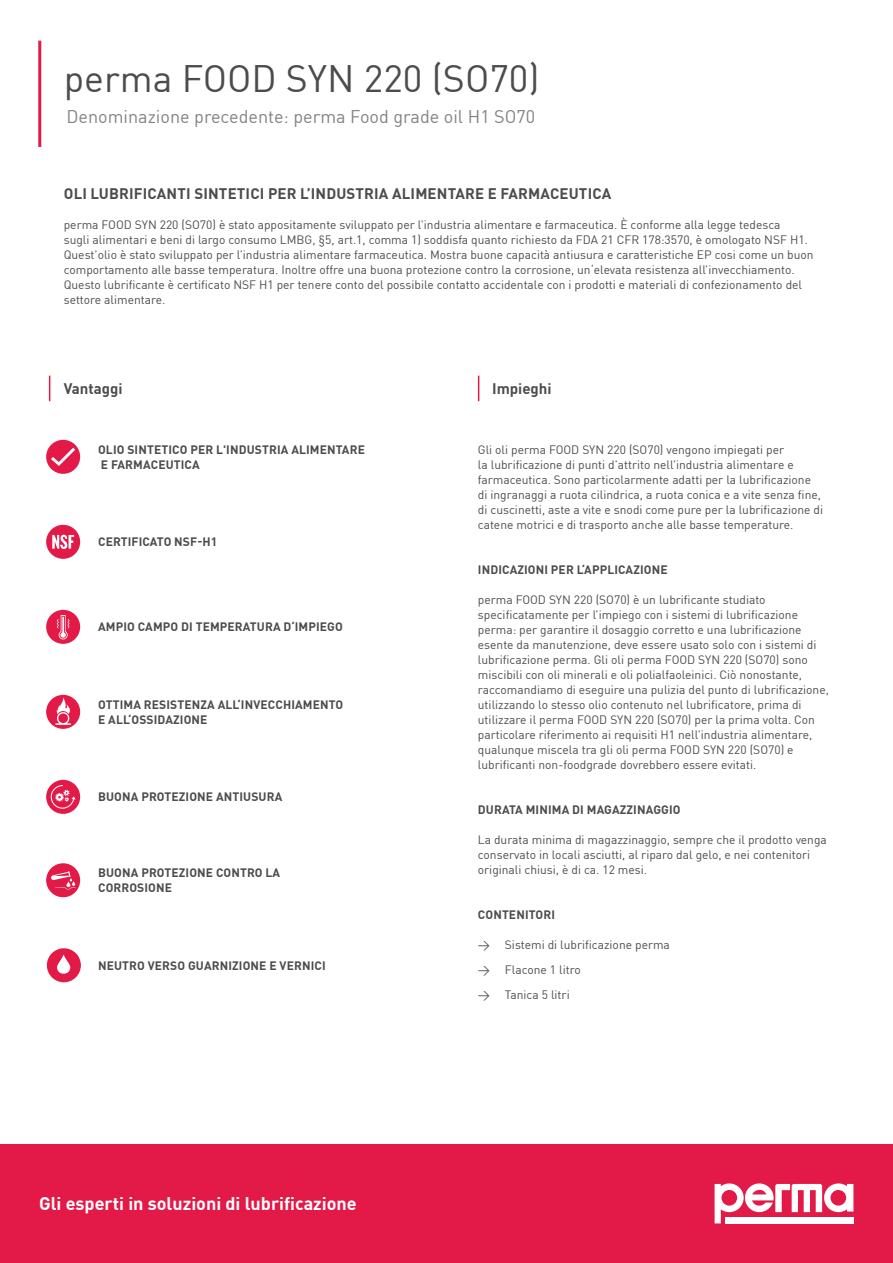
<style>
.page{position:relative;width:893px;height:1263px;background:#fff}
.page>*{position:absolute;margin:0;border:0;box-sizing:border-box;transform-origin:0 0}
.t1{font:37.5px "DIN Pro";color:#4b4c4d}
.t2{font:18px "DIN Pro";color:#808285}
.t3{font:700 18px "DIN Pro";color:#fff}
.t4{font:700 15px "DIN Pro";letter-spacing:.01em;color:#4b4c4d}
.t5{font:12px/15px "DIN Pro";color:#4b4c4d}
.t6{font:700 12px/15px "DIN Pro";letter-spacing:.01em;color:#4b4c4d}
</style>
<div class="page">
<div style="left:0;top:1144px;width:893px;height:119px;background:#e31a47"></div>
<svg style="left:715px;top:1183px;width:138px;height:40px"></svg>
<hr style="left:38px;top:41px;width:3px;height:106px;background:#e31a47">
<svg style="left:49px;top:376px;width:1px;height:25px"></svg>
<svg style="left:478px;top:376px;width:1px;height:25px"></svg>
<div style="left:46px;top:610px;width:34px;height:34px;background:#e31a47;border-radius:50%"></div>
<div style="left:46px;top:695px;width:34px;height:34px;background:#e31a47;border-radius:50%"></div>
<div style="left:46px;top:440px;width:34px;height:34px;background:#e31a47;border-radius:50%"></div>
<div style="left:47px;top:948px;width:34px;height:34px;background:#e31a47;border-radius:50%"></div>
<div style="left:46px;top:525px;width:34px;height:34px;background:#e31a47;border-radius:50%"></div>
<svg style="left:52px;top:534px;width:22px;height:15px"></svg>
<div style="left:46px;top:780px;width:34px;height:34px;background:#e31a47;border-radius:50%"></div>
<svg style="left:51px;top:785px;width:25px;height:24px"></svg>
<div style="left:46px;top:863px;width:34px;height:34px;background:#e31a47;border-radius:50%"></div>
<svg style="left:51px;top:871px;width:24px;height:18px"></svg>
<svg style="left:57px;top:615px;width:13px;height:24px"></svg>
<svg style="left:57px;top:955px;width:13px;height:19px"></svg>
<svg style="left:55px;top:697px;width:16px;height:28px"></svg>
<svg style="left:51px;top:448px;width:24px;height:18px"></svg>
<h1 class="t1" style="left:64px;top:50px;width:477px">perma FOOD SYN 220 (SO70)</h1>
<h2 class="t2" style="left:66px;top:103px;width:470px">Denominazione precedente: perma Food grade oil H1 SO70</h2>
<p class="t4" style="left:64px;top:182px;width:549px">OLI LUBRIFICANTI SINTETICI PER L’INDUSTRIA ALIMENTARE E FARMACEUTICA</p>
<p class="t5" style="left:64px;top:216px;width:751px">perma FOOD SYN 220 (SO70) è stato appositamente sviluppato per l’industria alimentare e farmaceutica. È conforme alla legge tedesca<br>sugli alimentari e beni di largo consumo LMBG, §5, art.1, comma 1) soddisfa quanto richiesto da FDA 21 CFR 178:3570, è omologato NSF H1.<br>Quest’olio è stato sviluppato per l’industria alimentare farmaceutica. Mostra buone capacità antiusura e caratteristiche EP cosi come un buon comportamento alle basse temperatura. Inoltre offre una buona protezione contro la corrosione, un‘elevata resistenza all’invecchiamento.<br>Questo lubrificante è certificato NSF H1 per tenere conto del possibile contatto accidentale con i prodotti e materiali di confezionamento del settore alimentare.</p>
<p class="t4" style="left:64px;top:377px;width:60px">Vantaggi</p>
<p class="t4" style="left:492px;top:377px;width:61px">Impieghi</p>
<p class="t6" style="left:98px;top:441px;width:268px">OLIO SINTETICO PER L'INDUSTRIA ALIMENTARE<br>E FARMACEUTICA</p>
<p class="t6" style="left:98px;top:534px;width:121px">CERTIFICATO NSF-H1</p>
<p class="t6" style="left:98px;top:619px;width:246px">AMPIO CAMPO DI TEMPERATURA D‘IMPIEGO</p>
<p class="t6" style="left:98px;top:696px;width:247px">OTTIMA RESISTENZA ALL‘INVECCHIAMENTO<br>E ALL‘OSSIDAZIONE</p>
<p class="t6" style="left:98px;top:789px;width:186px">BUONA PROTEZIONE ANTIUSURA</p>
<p class="t6" style="left:98px;top:865px;width:184px">BUONA PROTEZIONE CONTRO LA<br>CORROSIONE</p>
<p class="t6" style="left:98px;top:957px;width:229px">NEUTRO VERSO GUARNIZIONE E VERNICI</p>
<h2 class="t3" style="left:39px;top:1190px;width:319px">Gli esperti in soluzioni di lubrificazione</h2>
<p class="t5" style="left:478px;top:441px;width:347px">Gli oli perma FOOD SYN 220 (SO70) vengono impiegati per<br>la lubrificazione di punti d’attrito nell’industria alimentare e farmaceutica. Sono particolarmente adatti per la lubrificazione di ingranaggi a ruota cilindrica, a ruota conica e a vite senza fine, di cuscinetti, aste a vite e snodi come pure per la lubrificazione di catene motrici e di trasporto anche alle basse temperature.</p>
<p class="t6" style="left:478px;top:561px;width:191px">INDICAZIONI PER L‘APPLICAZIONE</p>
<p class="t5" style="left:478px;top:591px;width:352px">perma FOOD SYN 220 (SO70) è un lubrificante studiato specificatamente per l’impiego con i sistemi di lubrificazione perma: per garantire il dosaggio corretto e una lubrificazione esente da manutenzione, deve essere usato solo con i sistemi di lubrificazione perma. Gli oli perma FOOD SYN 220 (SO70) sono miscibili con oli minerali e oli polialfaoleinici. Ciò nonostante, raccomandiamo di eseguire una pulizia del punto di lubrificazione, utilizzando lo stesso olio contenuto nel lubrificatore, prima di utilizzare il perma FOOD SYN 220 (SO70) per la prima volta. Con particolare riferimento ai requisiti H1 nell’industria alimentare, qualunque miscela tra gli oli perma FOOD SYN 220 (SO70) e lubrificanti non-foodgrade dovrebbero essere evitati.</p>
<p class="t6" style="left:478px;top:801px;width:204px">DURATA MINIMA DI MAGAZZINAGGIO</p>
<p class="t5" style="left:478px;top:831px;width:350px">La durata minima di magazzinaggio, sempre che il prodotto venga conservato in locali asciutti, al riparo dal gelo, e nei contenitori originali chiusi, è di ca. 12 mesi.</p>
<p class="t6" style="left:478px;top:906px;width:79px">CONTENITORI</p>
<p class="t5" style="left:478px;top:936px;width:194px">→ Sistemi di lubrificazione perma</p>
<p class="t5" style="left:478px;top:961px;width:104px">→ Flacone 1 litro</p>
<p class="t5" style="left:478px;top:986px;width:93px">→ Tanica 5 litri</p>
</div>
